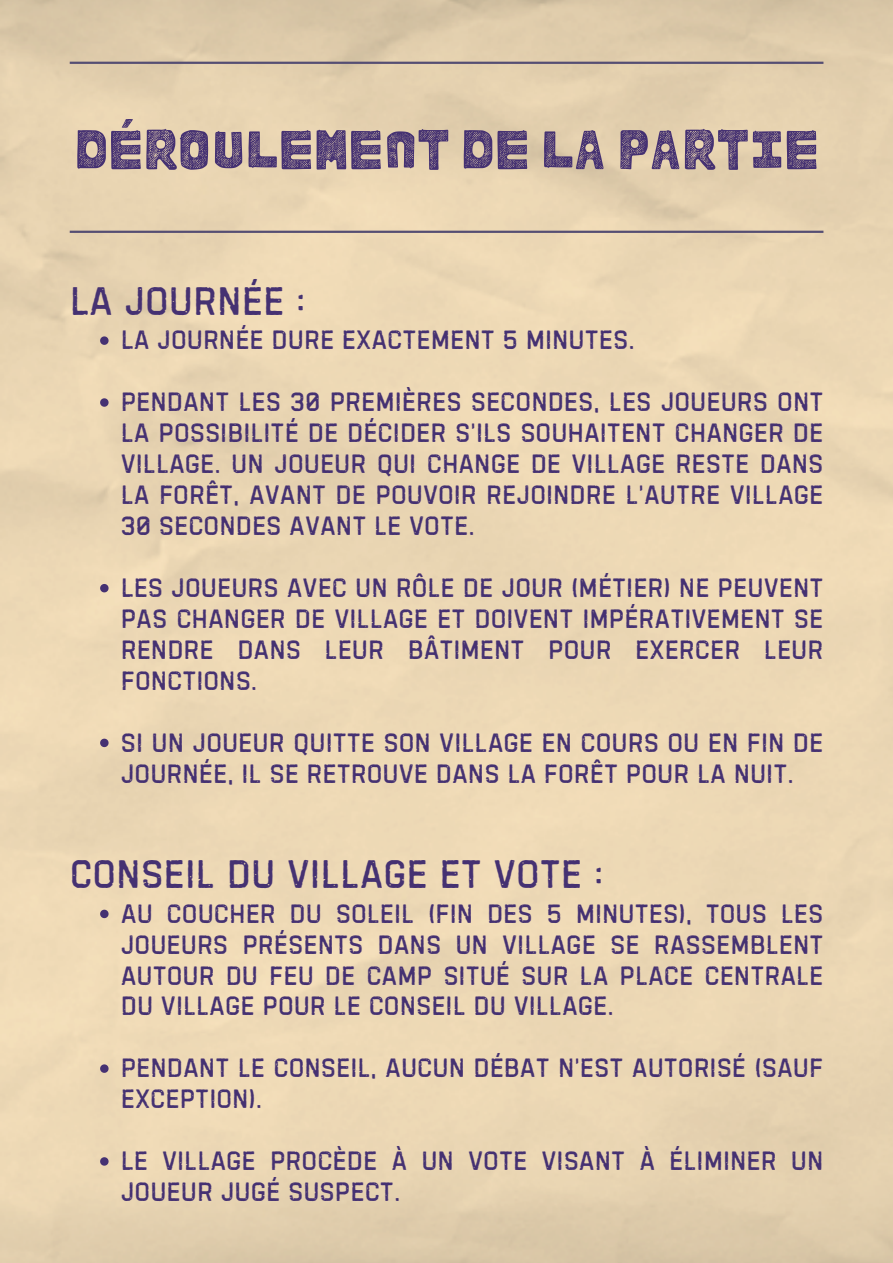
<style>
.page{position:relative;width:893px;height:1263px;background:#fff}
.page>*{position:absolute;margin:0;border:0;box-sizing:border-box;transform-origin:0 0}
.t1{font:56.25px "BOWL";color:#453172}
.t2{font:45px "Handelson Five";color:#453172}
.t3{font:30px/30.9px "Handelson Five";color:#453172}
</style>
<div class="page">
<hr style="left:70px;top:231px;width:753px;height:2px;background:#554e73">
<hr style="left:70px;top:62px;width:753px;height:2px;background:#554e73">
<svg style="left:100px;top:336px;width:9px;height:9px"></svg>
<svg style="left:100px;top:398px;width:9px;height:9px"></svg>
<svg style="left:100px;top:584px;width:9px;height:8px"></svg>
<svg style="left:100px;top:739px;width:9px;height:8px"></svg>
<svg style="left:100px;top:910px;width:9px;height:8px"></svg>
<svg style="left:100px;top:1064px;width:9px;height:9px"></svg>
<svg style="left:100px;top:1157px;width:9px;height:9px"></svg>
<h1 class="t1" style="left:74px;top:107px;width:746px">DÉROULEMENT DE LA PARTIE</h1>
<h2 class="t2" style="left:70px;top:277px;width:238px">LA JOURNÉE :</h2>
<p class="t3" style="left:121px;top:309px;width:704px;line-height:61.9px">LA JOURNÉE DURE EXACTEMENT 5 MINUTES.<br>PENDANT LES 30 PREMIÈRES SECONDES, LES JOUEURS ONT</p>
<p class="t3" style="left:121px;top:417px;width:704px;text-align:justify">LA POSSIBILITÉ DE DÉCIDER S’ILS SOUHAITENT CHANGER DE VILLAGE. UN JOUEUR QUI CHANGE DE VILLAGE RESTE DANS LA FORÊT, AVANT DE POUVOIR REJOINDRE L’AUTRE VILLAGE 30 SECONDES AVANT LE VOTE.</p>
<p class="t3" style="left:121px;top:571px;width:704px;text-align:justify">LES JOUEURS AVEC UN RÔLE DE JOUR (MÉTIER) NE PEUVENT PAS CHANGER DE VILLAGE ET DOIVENT IMPÉRATIVEMENT SE RENDRE DANS LEUR BÂTIMENT POUR EXERCER LEUR FONCTIONS.</p>
<p class="t3" style="left:121px;top:726px;width:704px">SI UN JOUEUR QUITTE SON VILLAGE EN COURS OU EN FIN DE<br>JOURNÉE, IL SE RETROUVE DANS LA FORÊT POUR LA NUIT.</p>
<h2 class="t2" style="left:70px;top:850px;width:535px">CONSEIL DU VILLAGE ET VOTE :</h2>
<p class="t3" style="left:121px;top:897px;width:704px;text-align:justify">AU COUCHER DU SOLEIL (FIN DES 5 MINUTES), TOUS LES JOUEURS PRÉSENTS DANS UN VILLAGE SE RASSEMBLENT AUTOUR DU FEU DE CAMP SITUÉ SUR LA PLACE CENTRALE DU VILLAGE POUR LE CONSEIL DU VILLAGE.</p>
<p class="t3" style="left:121px;top:1052px;width:704px">PENDANT LE CONSEIL, AUCUN DÉBAT N’EST AUTORISÉ (SAUF<br>EXCEPTION).</p>
<p class="t3" style="left:121px;top:1145px;width:704px">LE VILLAGE PROCÈDE À UN VOTE VISANT À ÉLIMINER UN<br>JOUEUR JUGÉ SUSPECT.</p>
</div>
